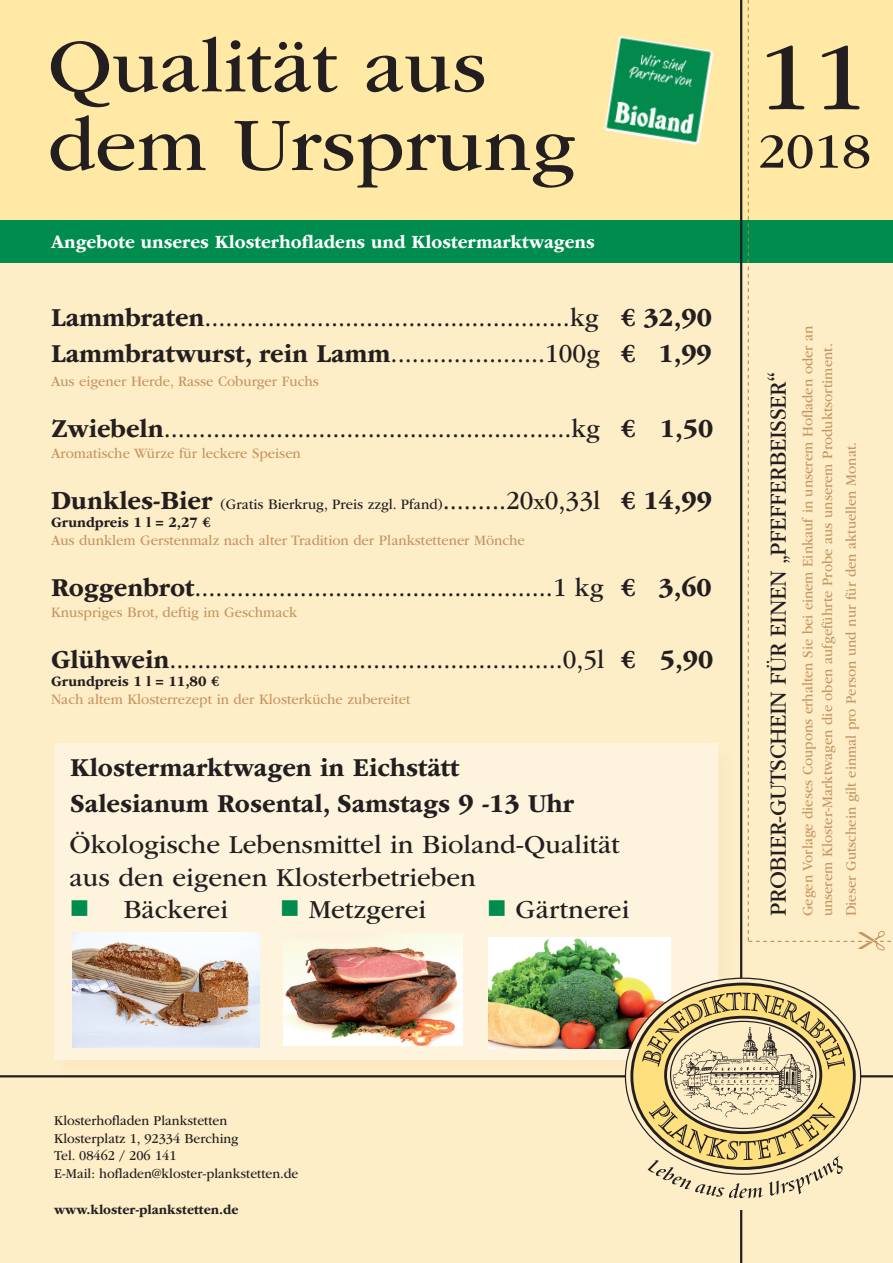
<style>
.page{position:relative;width:893px;height:1263px;background:#feeec8}
.page>*{position:absolute;margin:0;border:0;box-sizing:border-box;transform-origin:0 0}
.t1{font:99.45px "ITC Garamond Std";color:#231f20;scale:1.04 1}
.t2{font:78.6px/78.6px "ITC Garamond Std";color:#231f20;scale:1.04 1}
.t3{font:50.85px "ITC Garamond Std";color:#231f20;scale:1.04 1}
.t4{font:27px/36px "ITC Garamond Std";color:#231f20;scale:.95 1}
.t5{font:27px/32.4px "ITC Garamond Std";color:#231f20}
.t6{font:700 27px/36px "ITC Garamond Std";color:#231f20;scale:.95 1}
.t7{font:24px "ITC Garamond Std";letter-spacing:-.02em;color:#231f20;scale:.95 1}
.t8{font:700 19.5px "ITC Garamond Std";color:#fff;scale:.95 1}
.t9{font:15px/19.5px "ITC Garamond Std";color:#c79561;scale:.95 1}
.t10{font:15px/18px "ITC Garamond Std";color:#231f20;scale:.95 1}
.t11{font:700 15px "ITC Garamond Std";color:#231f20;scale:.95 1}
.t12{font:14.1px/17.9px "ITC Garamond Std";color:#231f20;scale:.95 1}
.t13{font:700 14.1px "ITC Garamond Std";color:#231f20;scale:.95 1}
.s1{font-weight:700}
.s2{font-weight:700;font-size:27px}
.s3{font-size:27px}
.s4{font-size:22.5px}
.s5{color:#008c4e}
</style>
<div class="page">
<div style="left:56px;top:746px;width:680px;height:333px;background:#b97f43;opacity:.11"></div>
<div style="left:54px;top:744px;width:663px;height:316px;background:#fef4dd"></div>
<div style="left:0;top:0;width:893px;height:220px;background:#ffe9a4"></div>
<div style="left:0;top:220px;width:893px;height:43px;background:#008c4e"></div>
<hr style="left:740px;top:0;width:2px;height:1263px;background:#231f20">
<img style="left:604px;top:36px;width:110px;height:109px">
<svg style="left:748px;top:0;width:143px;height:950px"></svg>
<hr style="left:0;top:1075px;width:893px;height:2px;background:#231f20">
<img style="left:488px;top:937px;width:182px;height:112px">
<img style="left:283px;top:934px;width:179px;height:112px">
<div style="left:724px;top:1170px;width:36px;height:40px;background:#feeec8"></div>
<svg style="left:625px;top:978px;width:236px;height:196px"></svg>
<svg style="left:632px;top:984px;width:222px;height:184px"></svg>
<svg style="left:642px;top:992px;width:203px;height:206px"></svg>
<img style="left:73px;top:933px;width:186px;height:115px">
<h2 class="t2" style="left:48px;top:28px;width:509px">Qualität aus dem Ursprung</h2>
<h3 class="t8" style="left:51px;top:230px;width:574px">Angebote unseres Klosterhofladens und Klostermarktwagens</h3>
<h3 class="t4" style="left:51px;top:299px;width:697px"><span class="s1">Lammbraten</span>....................................................kg <span class="s1">€ 32,90<br>Lammbratwurst, rein Lamm</span>......................100g <span class="s1">€ 1,99</span></h3>
<p class="t9" style="left:51px;top:372px;width:284px">Aus eigener Herde, Rasse Coburger Fuchs</p>
<h3 class="t4" style="left:51px;top:411px;width:699px"><span class="s1">Zwiebeln</span>..........................................................kg <span class="s1">€ 1,50</span></h3>
<p class="t9" style="left:51px;top:444px;width:265px">Aromatische Würze für leckere Speisen</p>
<p class="t10" style="left:51px;top:496px;width:697px"><span class="s2">Dunkles-Bier</span> (Gratis Bierkrug, Preis zzgl. Pfand)<span class="s3">.........20</span><span class="s4">x</span><span class="s3">0,33l</span> <span class="s2">€ 14,99<br></span><span class="s1">Grundpreis 1 l = 2,27 €</span></p>
<p class="t9" style="left:51px;top:531px;width:500px">Aus dunklem Gerstenmalz nach alter Tradition der Plankstettener Mönche</p>
<h3 class="t4" style="left:51px;top:570px;width:697px"><span class="s1">Roggenbrot</span>...................................................1 kg <span class="s1">€ 3,60</span></h3>
<p class="t9" style="left:51px;top:603px;width:261px">Knuspriges Brot, deftig im Geschmack</p>
<h3 class="t4" style="left:51px;top:642px;width:699px"><span class="s1">Glühwein</span>........................................................0,5l <span class="s1">€ 5,90</span></h3>
<p class="t11" style="left:51px;top:673px;width:178px">Grundpreis 1 l = 11,80 €</p>
<p class="t9" style="left:51px;top:690px;width:380px">Nach altem Klosterrezept in der Klosterküche zubereitet</p>
<h3 class="t6" style="left:70px;top:749px;width:532px">Klostermarktwagen in Eichstätt<br>Salesianum Rosental, Samstags 9 -13 Uhr</h3>
<h3 class="t5" style="left:69px;top:829px;width:552px">Ökologische Lebensmittel in Bioland-Qualität aus den eigenen Klosterbetrieben</h3>
<h3 class="t5" style="left:69px;top:893px;width:160px"><span class="s5">■</span> Bäckerei</h3>
<h3 class="t5" style="left:280px;top:893px;width:148px"><span class="s5">■</span> Metzgerei</h3>
<h3 class="t5" style="left:487px;top:893px;width:144px"><span class="s5">■</span> Gärtnerei</h3>
<h1 class="t1" style="left:758px;top:23px;width:108px">11</h1>
<h3 class="t3" style="left:758px;top:124px;width:110px">2018</h3>
<h3 class="t7" style="left:765px;top:916px;width:575px;rotate:-90deg">PROBIER-GUTSCHEIN FÜR EINEN „PFEFFERBEISSER<span class="s3">“</span></h3>
<p class="t9" style="left:798px;top:916px;width:624px;rotate:-90deg">Gegen Vorlage dieses Coupons erhalten Sie bei einem Einkauf in unserem Hofladen oder an unserem Kloster-Marktwagen die oben aufgeführte Probe aus unserem Produktsortiment.</p>
<p class="t9" style="left:841px;top:916px;width:501px;rotate:-90deg">Dieser Gutschein gilt einmal pro Person und nur für den aktuellen Monat.</p>
<p class="t12" style="left:54px;top:1111px;width:259px">Klosterhofladen Plankstetten<br>Klosterplatz 1, 92334 Berching<br>Tel. 08462 / 206 141<br>E-Mail: hofladen@kloster-plankstetten.de</p>
<p class="t13" style="left:54px;top:1201px;width:196px">www.kloster-plankstetten.de</p>
</div>
